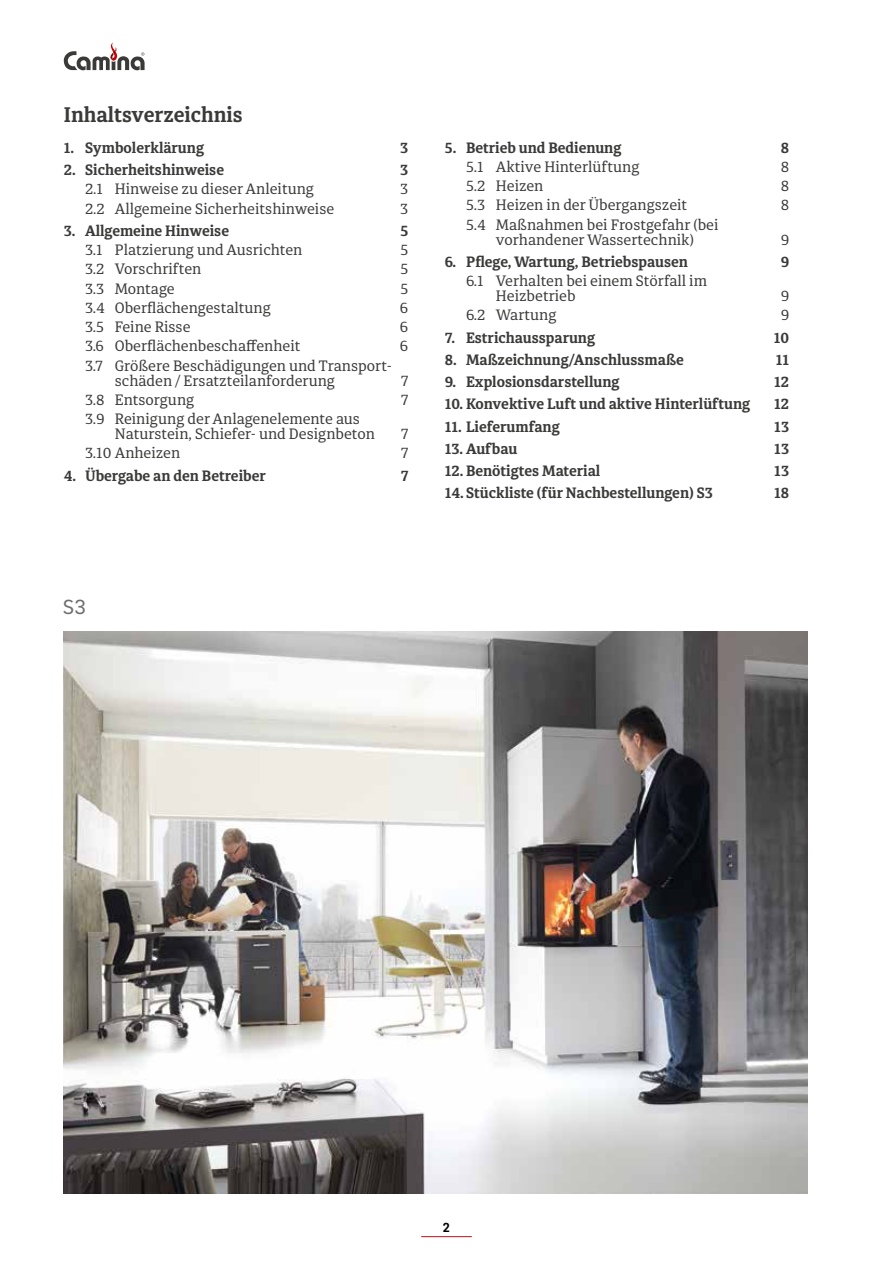
<style>
.page{position:relative;width:893px;height:1263px;background:#fff}
.page>*{position:absolute;margin:0;border:0;box-sizing:border-box;transform-origin:0 0}
.t1{font:700 21px "Diaria Pro";color:#3a3a39}
.t2{font:21px "Brix Sans";color:#6e6e6e}
.t3{font:15px/15px "Diaria Pro";color:#3a3a39}
.t4{font:700 15px "Diaria Pro";color:#3a3a39}
.t5{font:700 13.5px "Brix Sans";color:#000}
</style>
<div class="page">
<hr style="left:421px;top:1236px;width:51px;height:1px;background:#cd1013">
<svg style="left:64px;top:43px;width:81px;height:27px"></svg>
<img style="left:63px;top:631px;width:745px;height:563px">
<h1 class="t1" style="left:64px;top:102px;width:181px">Inhaltsverzeichnis</h1>
<p class="t4" style="left:64px;top:138px;width:142px">1. Symbolerklärung</p>
<p class="t4" style="left:400px;top:138px;width:10px">3</p>
<p class="t4" style="left:64px;top:160px;width:162px">2. Sicherheitshinweise</p>
<p class="t4" style="left:400px;top:160px;width:10px">3</p>
<p class="t3" style="left:85px;top:182px;width:231px">2.1 Hinweise zu dieser Anleitung</p>
<p class="t3" style="left:400px;top:182px;width:10px">3</p>
<p class="t3" style="left:85px;top:201px;width:251px">2.2 Allgemeine Sicherheitshinweise</p>
<p class="t3" style="left:400px;top:201px;width:10px">3</p>
<p class="t4" style="left:64px;top:221px;width:167px">3. Allgemeine Hinweise</p>
<p class="t4" style="left:400px;top:221px;width:9px">5</p>
<p class="t3" style="left:85px;top:242px;width:219px">3.1 Platzierung und Ausrichten</p>
<p class="t3" style="left:400px;top:242px;width:9px">5</p>
<p class="t3" style="left:85px;top:262px;width:118px">3.2 Vorschriften</p>
<p class="t3" style="left:400px;top:262px;width:9px">5</p>
<p class="t3" style="left:85px;top:281px;width:91px">3.3 Montage</p>
<p class="t3" style="left:400px;top:281px;width:9px">5</p>
<p class="t3" style="left:85px;top:300px;width:187px">3.4 Oberflächengestaltung</p>
<p class="t3" style="left:400px;top:300px;width:10px">6</p>
<p class="t3" style="left:85px;top:319px;width:107px">3.5 Feine Risse</p>
<p class="t3" style="left:400px;top:319px;width:10px">6</p>
<p class="t3" style="left:85px;top:339px;width:217px">3.6 Oberflächenbeschaffenheit</p>
<p class="t3" style="left:400px;top:339px;width:10px">6</p>
<p class="t3" style="left:115px;top:358px;width:278px;text-indent:-30px">3.7 Größere Beschädigungen und Transport&shy;schäden / Ersatzteilanforderung</p>
<p class="t3" style="left:401px;top:373px;width:9px">7</p>
<p class="t3" style="left:85px;top:392px;width:111px">3.8 Entsorgung</p>
<p class="t3" style="left:401px;top:392px;width:9px">7</p>
<p class="t3" style="left:115px;top:411px;width:262px;text-indent:-30px">3.9 Reinigung der Anlagenelemente aus<br>Naturstein, Schiefer- und Designbeton</p>
<p class="t3" style="left:401px;top:426px;width:9px">7</p>
<p class="t3" style="left:85px;top:446px;width:97px">3.10 Anheizen</p>
<p class="t3" style="left:401px;top:446px;width:9px">7</p>
<p class="t4" style="left:64px;top:466px;width:203px">4. Übergabe an den Betreiber</p>
<p class="t4" style="left:401px;top:466px;width:9px">7</p>
<p class="t4" style="left:445px;top:138px;width:178px">5. Betrieb und Bedienung</p>
<p class="t4" style="left:781px;top:138px;width:10px">8</p>
<p class="t3" style="left:466px;top:159px;width:175px">5.1 Aktive Hinterlüftung</p>
<p class="t3" style="left:781px;top:159px;width:10px">8</p>
<p class="t3" style="left:466px;top:178px;width:79px">5.2 Heizen</p>
<p class="t3" style="left:781px;top:178px;width:10px">8</p>
<p class="t3" style="left:466px;top:198px;width:223px">5.3 Heizen in der Übergangszeit</p>
<p class="t3" style="left:781px;top:198px;width:10px">8</p>
<p class="t3" style="left:466px;top:217px;width:254px;text-align:center">5.4 Maßnahmen bei Frostgefahr (bei vorhandener Wassertechnik)</p>
<p class="t3" style="left:781px;top:232px;width:10px">9</p>
<p class="t4" style="left:445px;top:252px;width:245px">6. Pflege, Wartung, Betriebspausen</p>
<p class="t4" style="left:781px;top:252px;width:10px">9</p>
<p class="t3" style="left:496px;top:273px;width:213px;text-indent:-30px">6.1 Verhalten bei einem Störfall im<br>Heizbetrieb</p>
<p class="t3" style="left:781px;top:288px;width:10px">9</p>
<p class="t3" style="left:466px;top:308px;width:92px">6.2 Wartung</p>
<p class="t3" style="left:781px;top:308px;width:10px">9</p>
<p class="t4" style="left:445px;top:328px;width:152px">7. Estrichaussparung</p>
<p class="t4" style="left:774px;top:328px;width:17px">10</p>
<p class="t4" style="left:445px;top:350px;width:241px">8. Maßzeichnung/Anschlussmaße</p>
<p class="t4" style="left:776px;top:350px;width:15px">11</p>
<p class="t4" style="left:445px;top:372px;width:176px">9. Explosionsdarstellung</p>
<p class="t4" style="left:774px;top:372px;width:17px">12</p>
<p class="t4" style="left:445px;top:395px;width:307px">10. Konvektive Luft und aktive Hinterlüftung</p>
<p class="t4" style="left:774px;top:395px;width:17px">12</p>
<p class="t4" style="left:445px;top:417px;width:117px">11. Lieferumfang</p>
<p class="t4" style="left:774px;top:417px;width:16px">13</p>
<p class="t4" style="left:445px;top:439px;width:74px">13. Aufbau</p>
<p class="t4" style="left:774px;top:439px;width:16px">13</p>
<p class="t4" style="left:445px;top:461px;width:157px">12. Benötigtes Material</p>
<p class="t4" style="left:774px;top:461px;width:16px">13</p>
<p class="t4" style="left:445px;top:484px;width:270px">14. Stückliste (für Nachbestellungen) S3</p>
<p class="t4" style="left:774px;top:484px;width:17px">18</p>
<h1 class="t2" style="left:63px;top:593px;width:25px">S3</h1>
<p class="t5" style="left:443px;top:1218px;width:9px">2</p>
</div>
